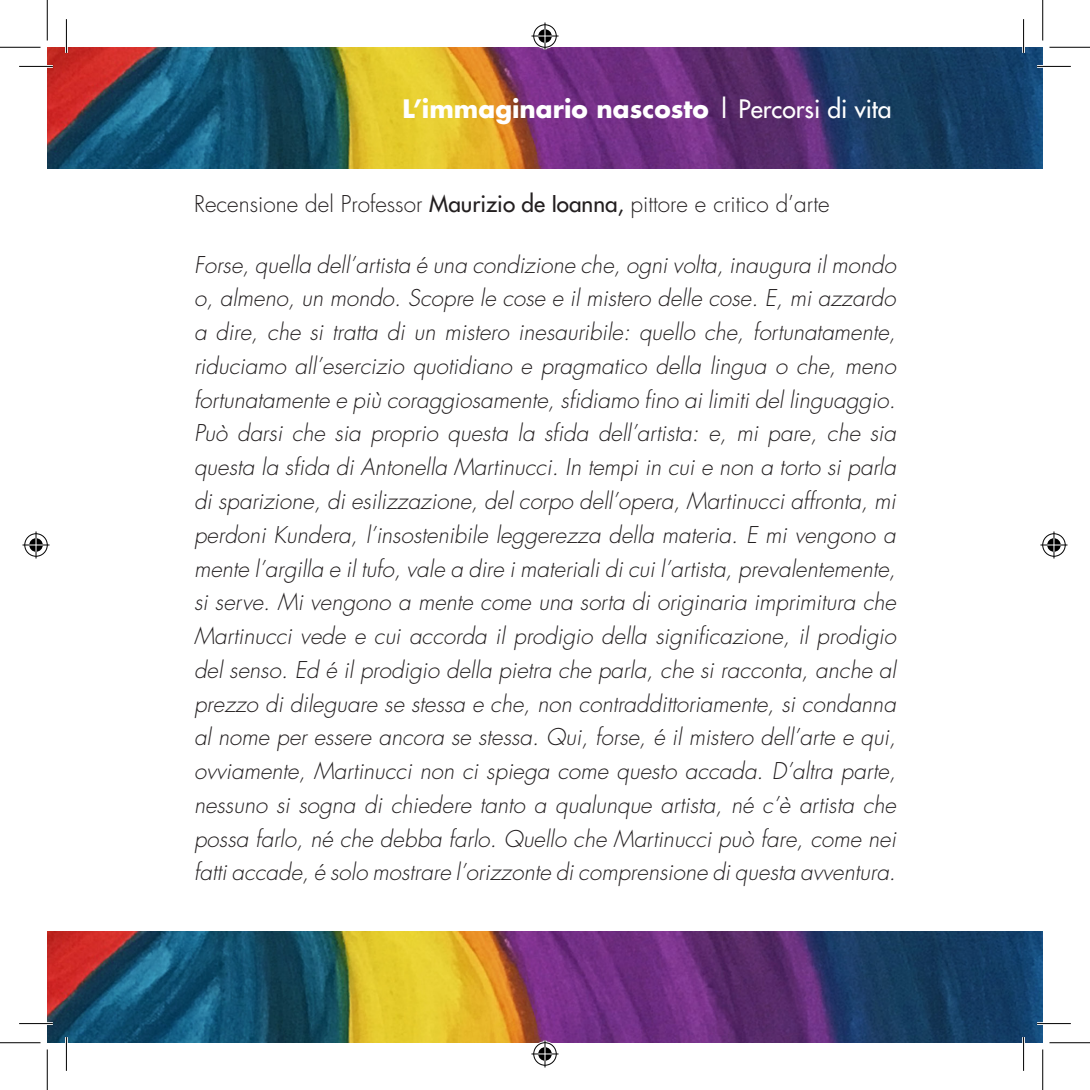
<style>
.page{position:relative;width:1090px;height:1090px;background:#fff}
.page>*{position:absolute;margin:0;border:0;box-sizing:border-box;transform-origin:0 0}
.t1{font:700 24.75px "Futura";color:#fff}
.t2{font:italic 300 22.5px/33.8px "Futura";color:#231f20;text-align:justify}
.t3{font:300 22.5px "Futura";color:#231f20}
.s1{font-weight:400}
</style>
<div class="page">
<img style="left:47px;top:47px;width:995px;height:121px">
<img style="left:47px;top:931px;width:995px;height:111px">
<hr style="left:19px;top:65px;width:34px;height:3px;background:#fff">
<hr style="left:1037px;top:65px;width:33px;height:3px;background:#fff">
<hr style="left:19px;top:1022px;width:34px;height:2px;background:#fff">
<hr style="left:1037px;top:1022px;width:33px;height:2px;background:#fff">
<hr style="left:65px;top:19px;width:3px;height:34px;background:#fff">
<hr style="left:65px;top:1037px;width:3px;height:33px;background:#fff">
<hr style="left:1022px;top:19px;width:2px;height:34px;background:#fff">
<hr style="left:1022px;top:1037px;width:2px;height:33px;background:#fff">
<hr style="left:19px;top:66px;width:34px;height:1px;background:#000">
<hr style="left:1037px;top:66px;width:33px;height:1px;background:#000">
<hr style="left:19px;top:1023px;width:34px;height:1px;background:#000">
<hr style="left:1037px;top:1023px;width:33px;height:1px;background:#000">
<hr style="left:66px;top:19px;width:1px;height:34px;background:#000">
<hr style="left:66px;top:1037px;width:1px;height:33px;background:#000">
<hr style="left:1023px;top:19px;width:1px;height:34px;background:#000">
<hr style="left:1023px;top:1037px;width:1px;height:33px;background:#000">
<hr style="left:0;top:47px;width:40px;height:1px;background:#000">
<hr style="left:1049px;top:47px;width:40px;height:1px;background:#000">
<hr style="left:0;top:1042px;width:40px;height:1px;background:#000">
<hr style="left:1049px;top:1042px;width:40px;height:1px;background:#000">
<hr style="left:47px;top:0;width:1px;height:41px;background:#000">
<hr style="left:47px;top:1049px;width:1px;height:40px;background:#000">
<hr style="left:1042px;top:0;width:1px;height:41px;background:#000">
<hr style="left:1042px;top:1049px;width:1px;height:40px;background:#000">
<svg style="left:531px;top:23px;width:27px;height:27px"></svg>
<svg style="left:531px;top:1040px;width:27px;height:27px"></svg>
<svg style="left:23px;top:531px;width:27px;height:27px"></svg>
<svg style="left:1040px;top:531px;width:27px;height:27px"></svg>
<p class="t1" style="left:402px;top:92px;width:491px">L’immaginario nascosto <span class="s1">| Percorsi di vita</span></p>
<p class="t3" style="left:194px;top:189px;width:637px">Recensione del Professor <span class="s1">Maurizio de Ioanna,</span> pittore e critico d’arte</p>
<p class="t2" style="left:194px;top:248px;width:703px">Forse, quella dell’artista é una condizione che, ogni volta, inaugura il mondo o, almeno, un mondo. Scopre le cose e il mistero delle cose. E, mi azzardo a dire, che si tratta di un mistero inesauribile: quello che, fortunatamente, riduciamo all’esercizio quotidiano e pragmatico della lingua o che, meno fortunatamente e più coraggiosamente, sfidiamo fino ai limiti del linguaggio.</p>
<p class="t2" style="left:194px;top:416px;width:703px">Può darsi che sia proprio questa la sfida dell’artista: e, mi pare, che sia questa la sfida di Antonella Martinucci. In tempi in cui e non a torto si parla di sparizione, di esilizzazione, del corpo dell’opera, Martinucci affronta, mi perdoni Kundera, l’insostenibile leggerezza della materia. E mi vengono a mente l’argilla e il tufo, vale a dire i materiali di cui l’artista, prevalentemente, si serve. Mi vengono a mente come una sorta di originaria imprimitura che Martinucci vede e cui accorda il prodigio della significazione, il prodigio del senso. Ed é il prodigio della pietra che parla, che si racconta, anche al prezzo di dileguare se stessa e che, non contraddittoriamente, si condanna al nome per essere ancora se stessa. Qui, forse, é il mistero dell’arte e qui, ovviamente, Martinucci non ci spiega come questo accada. D’altra parte, nessuno si sogna di chiedere tanto a qualunque artista, né c’è artista che possa farlo, né che debba farlo. Quello che Martinucci può fare, come nei fatti accade, é solo mostrare l’orizzonte di comprensione di questa avventura.</p>
</div>
